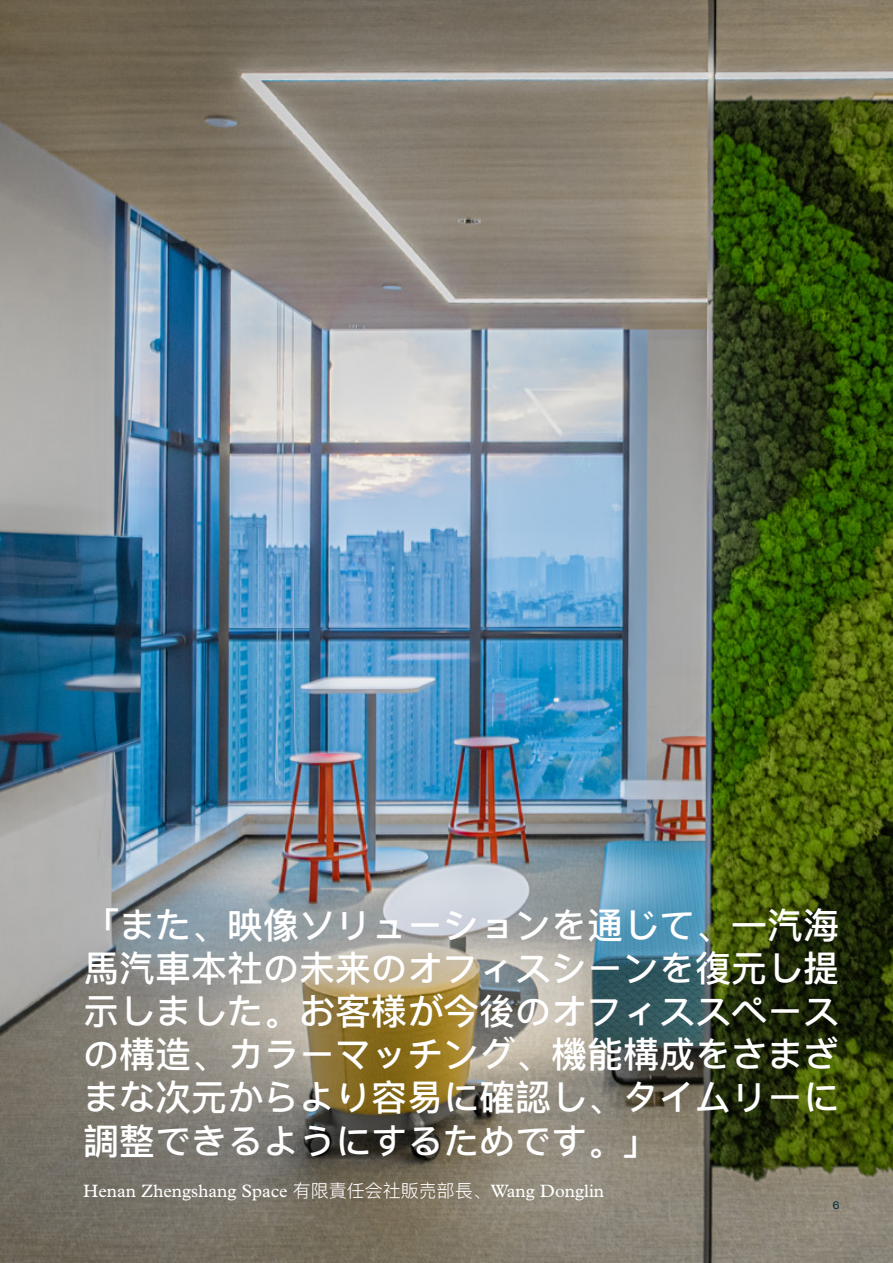
<style>
.page{position:relative;width:893px;height:1263px;background:#fff}
.page>*{position:absolute;margin:0;border:0;box-sizing:border-box;transform-origin:0 0}
.t1{font:36px/43.2px "Ping Fang SC Bold";color:#fff;text-align:justify}
.t2{font:18px "Plantin MT Pro";color:#fff}
.t3{font:12px "Founders Grotesk";color:#00293b}
.s1{font-family:"Ping Fang SC Regular"}
</style>
<div class="page">
<img style="left:0;top:0;width:893px;height:1263px">
<p class="t1" style="left:83px;top:904px;width:757px">「また、映像ソリューションを通じて、一汽海馬汽車本社の未来のオフィスシーンを復元し提示しました。お客様が今後のオフィススペースの構造、カラーマッチング、機能構成をさまざまな次元からより容易に確認し、タイムリーに調整できるようにするためです。」</p>
<p class="t2" style="left:83px;top:1180px;width:532px">Henan Zhengshang Space <span class="s1">有限責任会社販売部長、</span>Wang Donglin氏</p>
<p class="t3" style="left:832px;top:1196px;width:9px">66</p>
</div>
